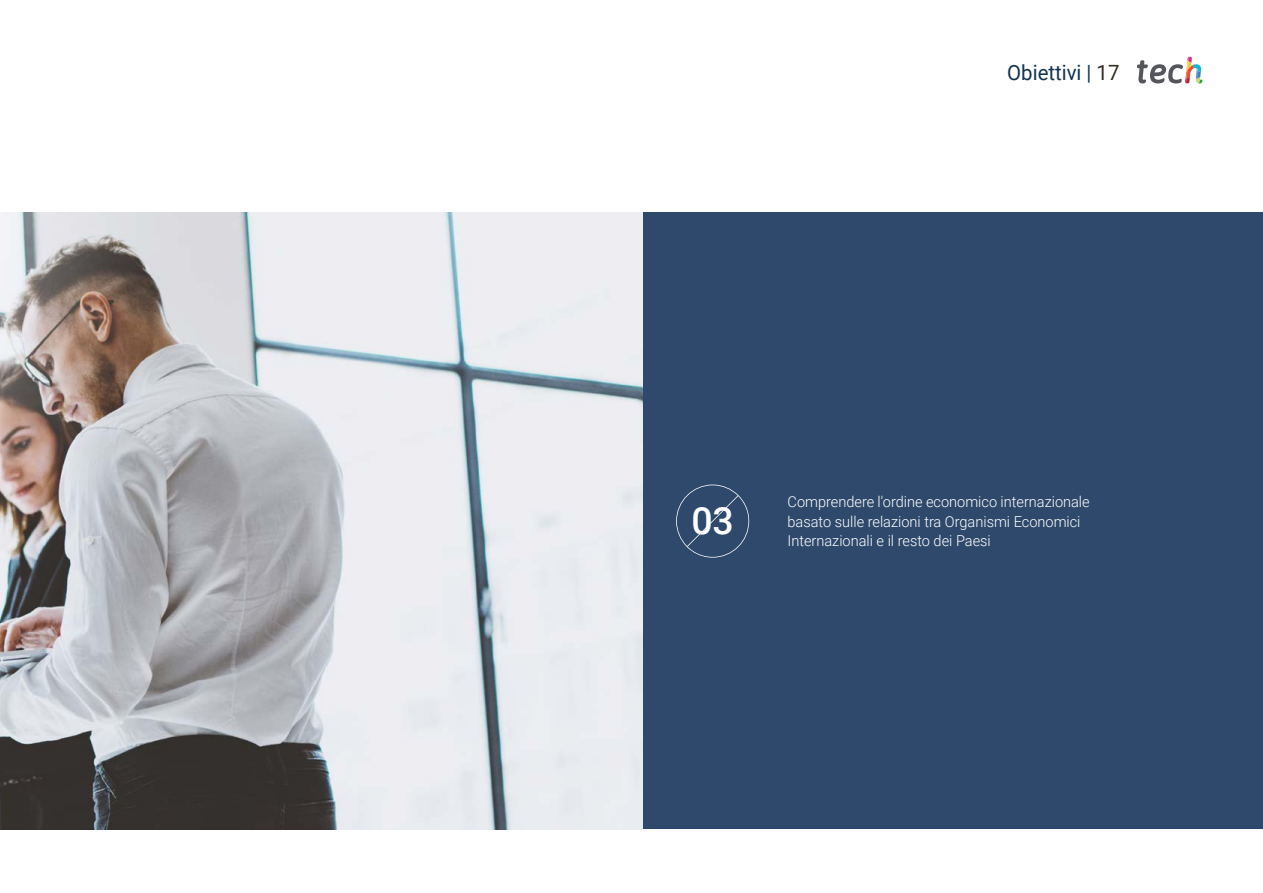
<style>
.page{position:relative;width:1263px;height:893px;background:#fff}
.page>*{position:absolute;margin:0;border:0;box-sizing:border-box;transform-origin:0 0}
.t1{font:500 37.5px "Roboto";color:#fff}
.t2{font:21px "Roboto";color:#123352}
.t3{font:300 15px/19.5px "Roboto";color:#fff}
.s1{color:#312e20}
</style>
<div class="page">
<div style="left:642px;top:213px;width:621px;height:616px;background:#2e496b"></div>
<svg style="left:676px;top:485px;width:73px;height:73px"></svg>
<img style="left:0;top:213px;width:642px;height:616px">
<svg style="left:1137px;top:57px;width:65px;height:27px"></svg>
<h2 class="t2" style="left:1007px;top:57px;width:114px">Obiettivi | <span class="s1">17</span></h2>
<h1 class="t1" style="left:691px;top:494px;width:44px">03</h1>
<p class="t3" style="left:787px;top:492px;width:304px">Comprendere l'ordine economico internazionale basato sulle relazioni tra Organismi Economici<br>Internazionali e il resto dei Paesi</p>
</div>
